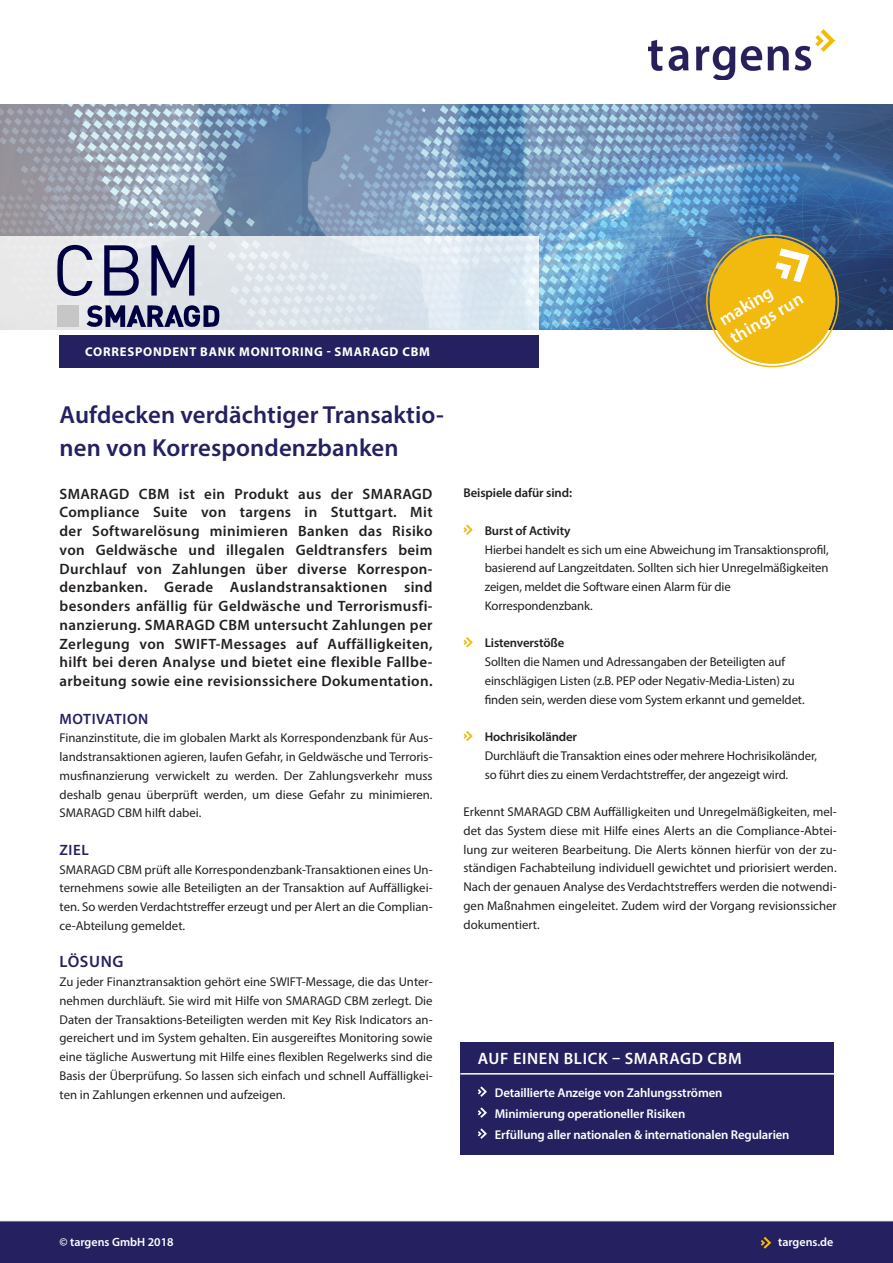
<style>
.page{position:relative;width:893px;height:1263px;background:#fff}
.page>*{position:absolute;margin:0;border:0;box-sizing:border-box;transform-origin:0 0}
.t1{font:600 24.75px/33px "Myriad Pro";letter-spacing:.005em;color:#252161}
.t2{font:600 17.85px/21.1px "Myriad Pro";color:#fff}
.t3{font:600 16.5px "Myriad Pro";letter-spacing:.04em;color:#fff}
.t4{font:600 16.5px "Myriad Pro";letter-spacing:.04em;color:#252161}
.Einstiegstext___Prod{font:600 15px/18.8px "Myriad Pro";letter-spacing:.025em;color:#231f20;text-align:justify}
.Einstiegstext___Prod-2{font:600 15px "Myriad Pro";letter-spacing:.04em;color:#252161}
.Fließtext____Produkt{font:600 15px "Myriad Pro";color:#252161}
.Fließtext____Produkt-2{font:12.75px/18.8px "Myriad Pro";letter-spacing:-.01em;color:#231f20;text-align:justify}
.t5{font:600 12.75px "Myriad Pro";letter-spacing:-.01em;color:#fff}
.t6{font:600 12.75px "Myriad Pro";letter-spacing:-.01em;color:#231f20}
.t7{font:700 12.75px "Myriad Pro";letter-spacing:.06em;color:#fff}
.t8{font:600 12px "Myriad Pro";color:#fff}
</style>
<div class="page">
<img style="left:648px;top:30px;width:186px;height:50px">
<div style="left:0;top:1220px;width:893px;height:43px;background:#252161"></div>
<div style="left:460px;top:1042px;width:373px;height:113px;background:#252161"></div>
<img style="left:0;top:105px;width:893px;height:225px">
<div style="left:0;top:236px;width:539px;height:94px;background:#dfe7ec"></div>
<svg style="left:478px;top:1086px;width:9px;height:11px"></svg>
<svg style="left:478px;top:1107px;width:9px;height:11px"></svg>
<svg style="left:478px;top:1128px;width:9px;height:11px"></svg>
<div style="left:60px;top:335px;width:479px;height:32px;background:#252161"></div>
<svg style="left:697px;top:225px;width:149px;height:143px;background:#c4ad56"></svg>
<svg style="left:463px;top:524px;width:10px;height:11px"></svg>
<svg style="left:463px;top:637px;width:10px;height:10px"></svg>
<svg style="left:463px;top:731px;width:10px;height:10px"></svg>
<div style="left:57px;top:305px;width:22px;height:22px;background:#c7c6c6"></div>
<svg style="left:87px;top:305px;width:132px;height:22px"></svg>
<svg style="left:57px;top:245px;width:35px;height:51px"></svg>
<svg style="left:104px;top:245px;width:35px;height:51px"></svg>
<svg style="left:151px;top:245px;width:43px;height:51px"></svg>
<hr style="left:460px;top:1073px;width:374px;height:1px;background:#fff">
<p class="t7" style="left:85px;top:343px;width:346px">CORRESPONDENT BANK MONITORING - SMARAGD CBM</p>
<p class="t1" style="left:60px;top:398px;width:386px">Aufdecken verdächtiger Transaktio&shy;nen von Korrespondenzbanken</p>
<p class="Einstiegstext___Prod" style="left:60px;top:484px;width:375px">SMARAGD CBM ist ein Produkt aus der SMARAGD Compliance Suite von targens in Stuttgart. Mit der Softwarelösung minimieren Banken das Risiko von Geldwäsche und illegalen Geldtransfers beim Durchlauf von Zahlungen über diverse Korrespon&shy;denzbanken. Gerade Auslandstransaktionen sind besonders anfällig für Geldwäsche und Terrorismusfi&shy;nanzierung. SMARAGD CBM untersucht Zahlungen per Zerlegung von SWIFT-Messages auf Auffälligkeiten, hilft bei deren Analyse und bietet eine flexible Fallbe&shy;arbeitung sowie eine revisionssichere Dokumentation.</p>
<p class="Einstiegstext___Prod-2" style="left:60px;top:709px;width:90px">MOTIVATION</p>
<p class="Fließtext____Produkt-2" style="left:60px;top:728px;width:375px">Finanzinstitute, die im globalen Markt als Korrespondenzbank für Aus&shy;landstransaktionen agieren, laufen Gefahr, in Geldwäsche und Terroris&shy;musfinanzierung verwickelt zu werden. Der Zahlungsverkehr muss deshalb genau überprüft werden, um diese Gefahr zu minimieren.<br>SMARAGD CBM hilft dabei.</p>
<p class="Fließtext____Produkt" style="left:60px;top:840px;width:31px">ZIEL</p>
<p class="Fließtext____Produkt-2" style="left:60px;top:860px;width:375px">SMARAGD CBM prüft alle Korrespondenzbank-Transaktionen eines Un&shy;ternehmens sowie alle Beteiligten an der Transaktion auf Auffälligkei&shy;ten. So werden Verdachtstreffer erzeugt und per Alert an die Complian&shy;ce-Abteilung gemeldet.</p>
<p class="t4" style="left:60px;top:951px;width:66px">LÖSUNG</p>
<p class="Fließtext____Produkt-2" style="left:60px;top:972px;width:375px">Zu jeder Finanztransaktion gehört eine SWIFT-Message, die das Unter&shy;nehmen durchläuft. Sie wird mit Hilfe von SMARAGD CBM zerlegt. Die Daten der Transaktions-Beteiligten werden mit Key Risk Indicators an&shy;gereichert und im System gehalten. Ein ausgereiftes Monitoring sowie eine tägliche Auswertung mit Hilfe eines flexiblen Regelwerks sind die Basis der Überprüfung. So lassen sich einfach und schnell Auffälligkei&shy;ten in Zahlungen erkennen und aufzeigen.</p>
<p class="t2" style="left:715px;top:311px;width:83px;rotate:-31deg">making things run</p>
<p class="t6" style="left:463px;top:485px;width:110px">Beispiele dafür sind:</p>
<p class="t6" style="left:485px;top:522px;width:87px">Burst of Activity</p>
<p class="Fließtext____Produkt-2" style="left:485px;top:540px;width:345px">Hierbei handelt es sich um eine Abweichung im Transaktionsprofil, basierend auf Langzeitdaten. Sollten sich hier Unregelmäßigkeiten zeigen, meldet die Software einen Alarm für die</p>
<p class="Fließtext____Produkt-2" style="left:485px;top:596px;width:110px">Korrespondenzbank.</p>
<p class="t6" style="left:485px;top:635px;width:81px">Listenverstöße</p>
<p class="Fließtext____Produkt-2" style="left:485px;top:652px;width:302px">Sollten die Namen und Adressangaben der Beteiligten auf</p>
<p class="Fließtext____Produkt-2" style="left:485px;top:671px;width:312px">einschlägigen Listen (z.B. PEP oder Negativ-Media-Listen) zu</p>
<p class="Fließtext____Produkt-2" style="left:485px;top:690px;width:321px">finden sein, werden diese vom System erkannt und gemeldet.</p>
<p class="t6" style="left:485px;top:729px;width:94px">Hochrisikoländer</p>
<p class="Fließtext____Produkt-2" style="left:485px;top:746px;width:334px">Durchläuft die Transaktion eines oder mehrere Hochrisikoländer,</p>
<p class="Fließtext____Produkt-2" style="left:485px;top:765px;width:305px">so führt dies zu einem Verdachtstreffer, der angezeigt wird.</p>
<p class="Fließtext____Produkt-2" style="left:463px;top:802px;width:375px">Erkennt SMARAGD CBM Auffälligkeiten und Unregelmäßigkeiten, mel&shy;det das System diese mit Hilfe eines Alerts an die Compliance-Abtei&shy;lung zur weiteren Bearbeitung. Die Alerts können hierfür von der zu&shy;ständigen Fachabteilung individuell gewichtet und priorisiert werden.<br>Nach der genauen Analyse des Verdachtstreffers werden die notwendi&shy;gen Maßnahmen eingeleitet. Zudem wird der Vorgang revisionssicher dokumentiert.</p>
<p class="t3" style="left:478px;top:1047px;width:265px">AUF EINEN BLICK – SMARAGD CBM</p>
<p class="t5" style="left:495px;top:1084px;width:229px">Detaillierte Anzeige von Zahlungsströmen</p>
<p class="t5" style="left:495px;top:1105px;width:192px">Minimierung operationeller Risiken</p>
<p class="t5" style="left:495px;top:1126px;width:296px">Erfüllung aller nationalen &amp; internationalen Regularien</p>
<p class="t8" style="left:60px;top:1234px;width:116px">© targens GmbH 2018</p>
<p class="t8" style="left:778px;top:1234px;width:57px">targens.de</p>
</div>
